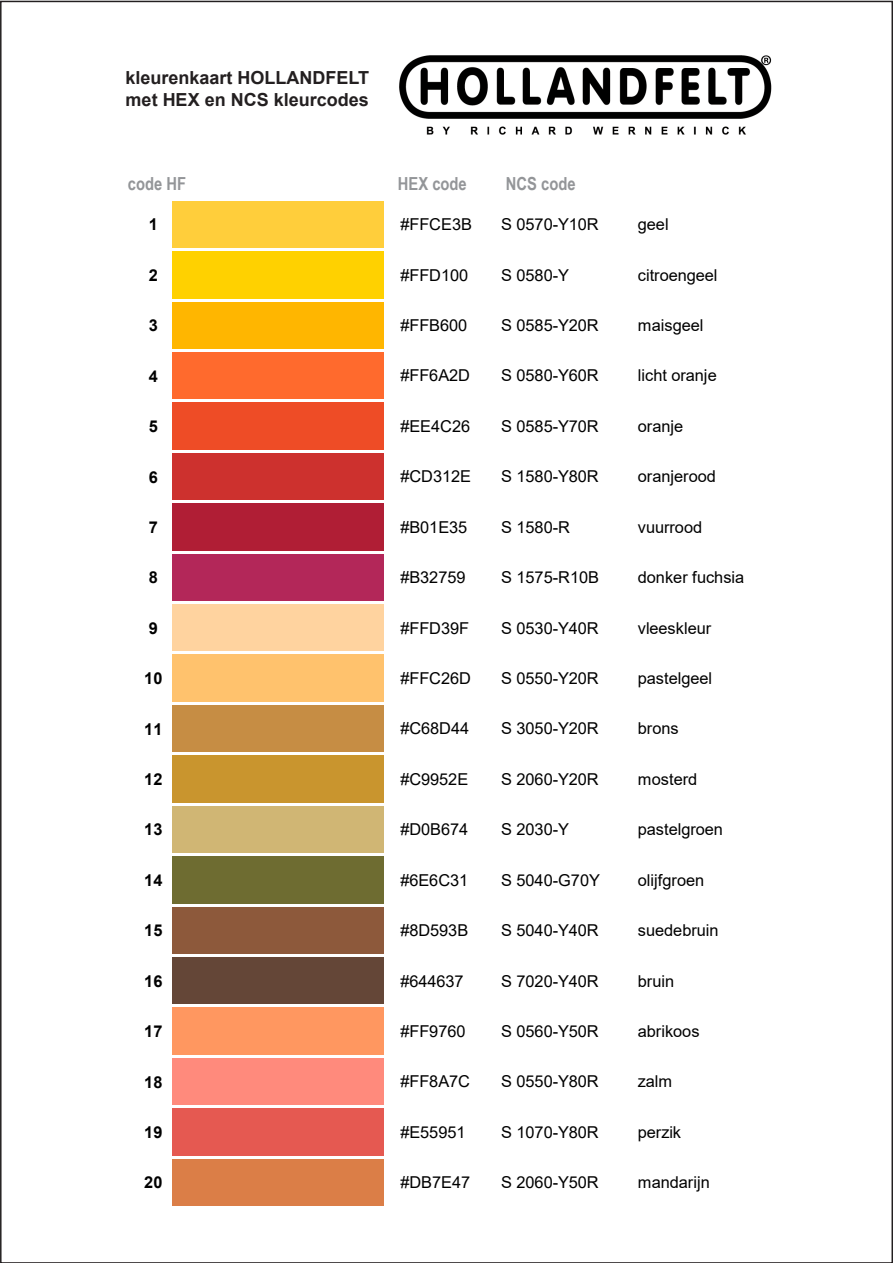
<style>
.page{position:relative;width:893px;height:1263px;background:#fff}
.page>*{position:absolute;margin:0;border:0;box-sizing:border-box;transform-origin:0 0}
.t1{font:700 18px/21.6px "Arial";color:#231f20}
.t2{font:700 18px "Arial Narrow";color:#939598}
.t3{font:16.35px "Arial";letter-spacing:-.005em;color:#000}
.t4{font:700 16.35px "Arial";letter-spacing:-.005em;color:#000}
</style>
<div class="page">
<img style="left:399px;top:55px;width:373px;height:80px">
<div style="left:171px;top:200px;width:215px;height:50px;background:#ffce3b"></div>
<div style="left:171px;top:250px;width:215px;height:50px;background:#ffd100"></div>
<div style="left:171px;top:300px;width:215px;height:51px;background:#ffb600"></div>
<div style="left:171px;top:350px;width:215px;height:51px;background:#ff6a2d"></div>
<div style="left:171px;top:401px;width:215px;height:50px;background:#ee4c26"></div>
<div style="left:171px;top:451px;width:215px;height:51px;background:#cd312e"></div>
<div style="left:171px;top:502px;width:215px;height:50px;background:#b01e35"></div>
<div style="left:171px;top:552px;width:215px;height:51px;background:#b32759"></div>
<div style="left:171px;top:602px;width:215px;height:51px;background:#ffd39f"></div>
<div style="left:171px;top:653px;width:215px;height:50px;background:#ffc26d"></div>
<div style="left:171px;top:703px;width:215px;height:51px;background:#c68d44"></div>
<div style="left:171px;top:754px;width:215px;height:50px;background:#c9952e"></div>
<div style="left:171px;top:804px;width:215px;height:51px;background:#d0b674"></div>
<div style="left:171px;top:854px;width:215px;height:51px;background:#6e6c31"></div>
<div style="left:171px;top:905px;width:215px;height:50px;background:#8d593b"></div>
<div style="left:171px;top:955px;width:215px;height:51px;background:#644637"></div>
<div style="left:171px;top:1006px;width:215px;height:50px;background:#ff9760"></div>
<div style="left:171px;top:1056px;width:215px;height:51px;background:#ff8a7c"></div>
<div style="left:171px;top:1107px;width:215px;height:50px;background:#e55951"></div>
<div style="left:171px;top:1157px;width:215px;height:51px;background:#db7e47"></div>
<hr style="left:169px;top:201px;width:3px;height:1008px;background:#fff">
<hr style="left:384px;top:201px;width:3px;height:1008px;background:#fff">
<hr style="left:136px;top:198px;width:612px;height:3px;background:#fff">
<hr style="left:136px;top:248px;width:612px;height:3px;background:#fff">
<hr style="left:136px;top:299px;width:612px;height:2px;background:#fff">
<hr style="left:136px;top:349px;width:612px;height:3px;background:#fff">
<hr style="left:136px;top:399px;width:612px;height:3px;background:#fff">
<hr style="left:136px;top:450px;width:612px;height:3px;background:#fff">
<hr style="left:136px;top:500px;width:612px;height:3px;background:#fff">
<hr style="left:136px;top:551px;width:612px;height:2px;background:#fff">
<hr style="left:136px;top:601px;width:612px;height:3px;background:#fff">
<hr style="left:136px;top:651px;width:612px;height:3px;background:#fff">
<hr style="left:136px;top:702px;width:612px;height:3px;background:#fff">
<hr style="left:136px;top:752px;width:612px;height:3px;background:#fff">
<hr style="left:136px;top:803px;width:612px;height:3px;background:#fff">
<hr style="left:136px;top:853px;width:612px;height:3px;background:#fff">
<hr style="left:136px;top:904px;width:612px;height:2px;background:#fff">
<hr style="left:136px;top:954px;width:612px;height:3px;background:#fff">
<hr style="left:136px;top:1004px;width:612px;height:3px;background:#fff">
<hr style="left:136px;top:1055px;width:612px;height:3px;background:#fff">
<hr style="left:136px;top:1105px;width:612px;height:3px;background:#fff">
<hr style="left:136px;top:1156px;width:612px;height:2px;background:#fff">
<hr style="left:136px;top:1206px;width:612px;height:3px;background:#fff">
<p class="t1" style="left:125px;top:67px;width:245px">kleurenkaart HOLLANDFELT met HEX en NCS kleurcodes</p>
<p class="t2" style="left:128px;top:170px;width:60px">code HF</p>
<p class="t2" style="left:398px;top:170px;width:70px">HEX code</p>
<p class="t2" style="left:506px;top:170px;width:71px">NCS code</p>
<p class="t4" style="left:149px;top:213px;width:11px">1</p>
<p class="t3" style="left:400px;top:213px;width:73px">#FFCE3B</p>
<p class="t3" style="left:501px;top:213px;width:99px">S 0570-Y10R</p>
<p class="t3" style="left:638px;top:213px;width:32px">geel</p>
<p class="t4" style="left:149px;top:263px;width:11px">2</p>
<p class="t3" style="left:400px;top:264px;width:69px">#FFD100</p>
<p class="t3" style="left:501px;top:264px;width:69px">S 0580-Y</p>
<p class="t3" style="left:638px;top:264px;width:81px">citroengeel</p>
<p class="t4" style="left:149px;top:314px;width:11px">3</p>
<p class="t3" style="left:400px;top:314px;width:69px">#FFB600</p>
<p class="t3" style="left:501px;top:314px;width:99px">S 0585-Y20R</p>
<p class="t3" style="left:638px;top:314px;width:67px">maisgeel</p>
<p class="t4" style="left:149px;top:364px;width:11px">4</p>
<p class="t3" style="left:400px;top:364px;width:71px">#FF6A2D</p>
<p class="t3" style="left:501px;top:364px;width:99px">S 0580-Y60R</p>
<p class="t3" style="left:638px;top:364px;width:80px">licht oranje</p>
<p class="t4" style="left:149px;top:415px;width:11px">5</p>
<p class="t3" style="left:400px;top:415px;width:71px">#EE4C26</p>
<p class="t3" style="left:501px;top:415px;width:99px">S 0585-Y70R</p>
<p class="t3" style="left:638px;top:415px;width:47px">oranje</p>
<p class="t4" style="left:149px;top:465px;width:11px">6</p>
<p class="t3" style="left:400px;top:465px;width:72px">#CD312E</p>
<p class="t3" style="left:501px;top:465px;width:99px">S 1580-Y80R</p>
<p class="t3" style="left:638px;top:465px;width:79px">oranjerood</p>
<p class="t4" style="left:149px;top:516px;width:11px">7</p>
<p class="t3" style="left:400px;top:516px;width:69px">#B01E35</p>
<p class="t3" style="left:501px;top:516px;width:70px">S 1580-R</p>
<p class="t3" style="left:638px;top:516px;width:66px">vuurrood</p>
<p class="t4" style="left:149px;top:566px;width:11px">8</p>
<p class="t3" style="left:400px;top:566px;width:67px">#B32759</p>
<p class="t3" style="left:501px;top:566px;width:99px">S 1575-R10B</p>
<p class="t3" style="left:638px;top:566px;width:108px">donker fuchsia</p>
<p class="t4" style="left:149px;top:616px;width:11px">9</p>
<p class="t3" style="left:400px;top:617px;width:70px">#FFD39F</p>
<p class="t3" style="left:501px;top:617px;width:99px">S 0530-Y40R</p>
<p class="t3" style="left:638px;top:617px;width:75px">vleeskleur</p>
<p class="t4" style="left:144px;top:667px;width:20px">10</p>
<p class="t3" style="left:400px;top:667px;width:72px">#FFC26D</p>
<p class="t3" style="left:501px;top:667px;width:99px">S 0550-Y20R</p>
<p class="t3" style="left:638px;top:667px;width:76px">pastelgeel</p>
<p class="t4" style="left:144px;top:717px;width:20px">11</p>
<p class="t3" style="left:400px;top:717px;width:70px">#C68D44</p>
<p class="t3" style="left:501px;top:717px;width:99px">S 3050-Y20R</p>
<p class="t3" style="left:638px;top:717px;width:42px">brons</p>
<p class="t4" style="left:144px;top:768px;width:20px">12</p>
<p class="t3" style="left:400px;top:768px;width:69px">#C9952E</p>
<p class="t3" style="left:501px;top:768px;width:99px">S 2060-Y20R</p>
<p class="t3" style="left:638px;top:768px;width:61px">mosterd</p>
<p class="t4" style="left:144px;top:818px;width:20px">13</p>
<p class="t3" style="left:400px;top:818px;width:69px">#D0B674</p>
<p class="t3" style="left:501px;top:818px;width:69px">S 2030-Y</p>
<p class="t3" style="left:638px;top:818px;width:87px">pastelgroen</p>
<p class="t4" style="left:144px;top:869px;width:20px">14</p>
<p class="t3" style="left:400px;top:869px;width:69px">#6E6C31</p>
<p class="t3" style="left:501px;top:869px;width:100px">S 5040-G70Y</p>
<p class="t3" style="left:638px;top:869px;width:68px">olijfgroen</p>
<p class="t4" style="left:144px;top:919px;width:20px">15</p>
<p class="t3" style="left:400px;top:919px;width:69px">#8D593B</p>
<p class="t3" style="left:501px;top:919px;width:99px">S 5040-Y40R</p>
<p class="t3" style="left:638px;top:919px;width:82px">suedebruin</p>
<p class="t4" style="left:144px;top:969px;width:20px">16</p>
<p class="t3" style="left:400px;top:969px;width:65px">#644637</p>
<p class="t3" style="left:501px;top:969px;width:99px">S 7020-Y40R</p>
<p class="t3" style="left:638px;top:969px;width:38px">bruin</p>
<p class="t4" style="left:144px;top:1020px;width:20px">17</p>
<p class="t3" style="left:400px;top:1020px;width:67px">#FF9760</p>
<p class="t3" style="left:501px;top:1020px;width:99px">S 0560-Y50R</p>
<p class="t3" style="left:638px;top:1020px;width:63px">abrikoos</p>
<p class="t4" style="left:144px;top:1070px;width:20px">18</p>
<p class="t3" style="left:400px;top:1070px;width:71px">#FF8A7C</p>
<p class="t3" style="left:501px;top:1070px;width:99px">S 0550-Y80R</p>
<p class="t3" style="left:638px;top:1070px;width:36px">zalm</p>
<p class="t4" style="left:144px;top:1121px;width:20px">19</p>
<p class="t3" style="left:400px;top:1121px;width:67px">#E55951</p>
<p class="t3" style="left:501px;top:1121px;width:99px">S 1070-Y80R</p>
<p class="t3" style="left:638px;top:1121px;width:45px">perzik</p>
<p class="t4" style="left:144px;top:1171px;width:20px">20</p>
<p class="t3" style="left:400px;top:1171px;width:71px">#DB7E47</p>
<p class="t3" style="left:501px;top:1171px;width:99px">S 2060-Y50R</p>
<p class="t3" style="left:638px;top:1171px;width:73px">mandarijn</p>
</div>
